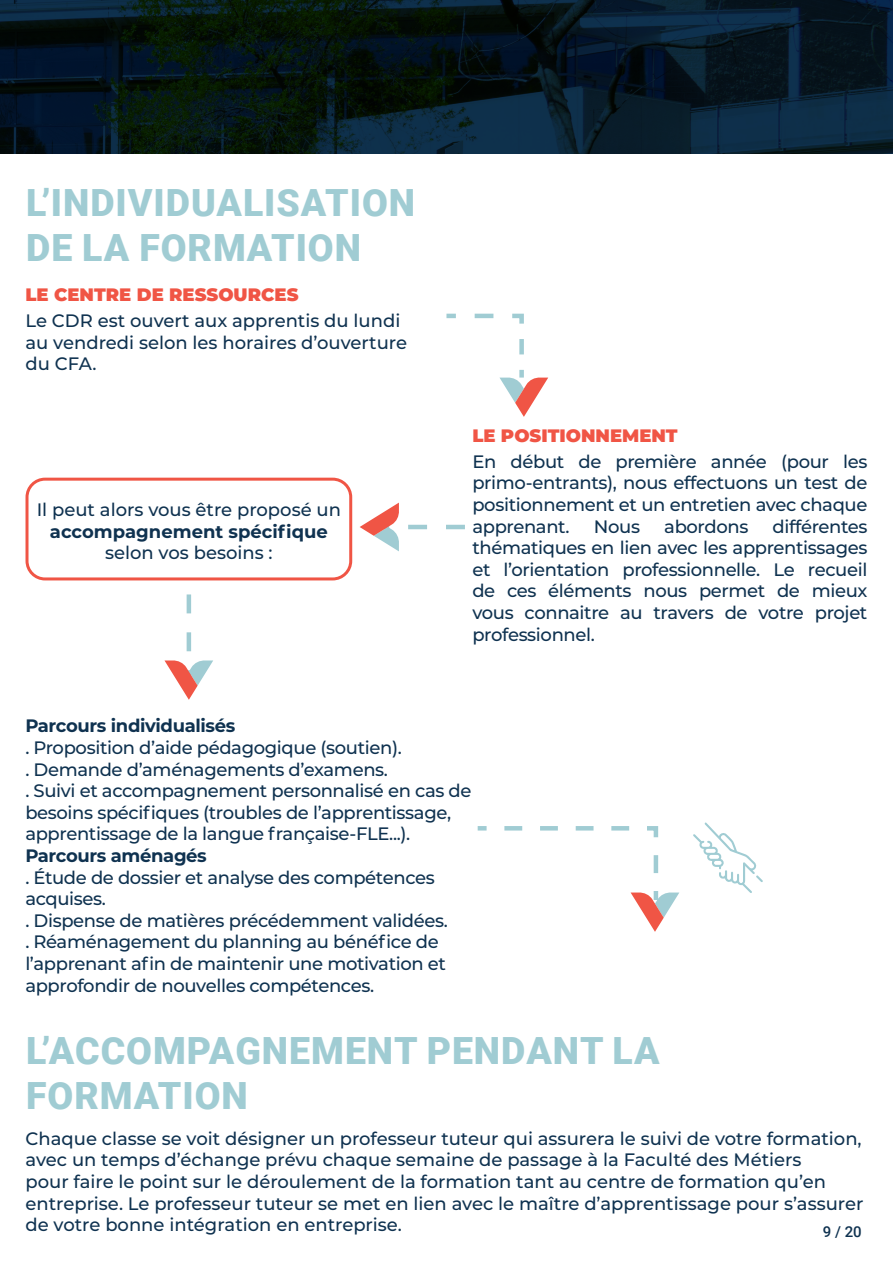
<style>
.page{position:relative;width:893px;height:1263px;background:#fff}
.page>*{position:absolute;margin:0;border:0;box-sizing:border-box;transform-origin:0 0}
.t1{font:900 37.5px/45px "Roboto";letter-spacing:.025em;color:#a0ccd3}
.Style_de_paragraphe_1{font:500 18px/21.6px "Montserrat";letter-spacing:-.015em;color:#0f3250}
.Style_de_paragraphe_1-2{font:700 18px "Montserrat";letter-spacing:-.02em;color:#0f3250}
.Style_de_paragraphe_1-3{font:900 18px "Montserrat";color:#f05545}
.t2{font:500 15px "Roboto";color:#0f3250}
.s1{font-weight:700}
</style>
<div class="page">
<svg style="left:0;top:0;width:893px;height:154px;background:#071922"></svg>
<svg style="left:446px;top:313px;width:102px;height:104px"></svg>
<svg style="left:360px;top:503px;width:105px;height:48px"></svg>
<svg style="left:164px;top:594px;width:49px;height:106px"></svg>
<div style="left:26px;top:478px;width:326px;height:102px;border:3px solid #f05545;border-radius:18px"></div>
<svg style="left:693px;top:822px;width:70px;height:71px"></svg>
<svg style="left:477px;top:826px;width:202px;height:106px"></svg>
<p class="t1" style="left:26px;top:179px;width:391px">L’INDIVIDUALISATION</p>
<p class="t1" style="left:26px;top:224px;width:336px">DE LA FORMATION</p>
<p class="Style_de_paragraphe_1-3" style="left:26px;top:281px;width:274px">LE CENTRE DE RESSOURCES</p>
<p class="Style_de_paragraphe_1" style="left:26px;top:309px;width:383px">Le CDR est ouvert aux apprentis du lundi au vendredi selon les horaires d’ouverture du CFA.</p>
<p class="Style_de_paragraphe_1" style="left:37px;top:498px;width:306px;text-align:center">Il peut alors vous être proposé un <span class="s1">accompagnement spécifique</span></p>
<p class="Style_de_paragraphe_1" style="left:105px;top:541px;width:169px">selon vos besoins :</p>
<p class="Style_de_paragraphe_1-3" style="left:472px;top:422px;width:207px">LE POSITIONNEMENT</p>
<p class="Style_de_paragraphe_1" style="left:472px;top:450px;width:397px;text-align:justify">En début de première année (pour les primo-entrants), nous effectuons un test de positionnement et un entretien avec chaque apprenant.</p>
<p class="Style_de_paragraphe_1" style="left:472px;top:515px;width:397px;text-align:justify;text-indent:300px">différentes thématiques en lien avec les apprentissages et l’orientation professionnelle. Le recueil de ces éléments nous permet de mieux vous connaitre au travers de votre projet professionnel.</p>
<p class="Style_de_paragraphe_1" style="left:594px;top:515px;width:48px">Nous</p>
<p class="Style_de_paragraphe_1" style="left:664px;top:515px;width:86px">abordons</p>
<p class="Style_de_paragraphe_1-2" style="left:25px;top:713px;width:211px">Parcours individualisés</p>
<p class="Style_de_paragraphe_1" style="left:25px;top:736px;width:378px">. Proposition d’aide pédagogique (soutien).</p>
<p class="Style_de_paragraphe_1" style="left:25px;top:758px;width:364px">. Demande d’aménagements d’examens.</p>
<p class="Style_de_paragraphe_1" style="left:25px;top:779px;width:448px">. Suivi et accompagnement personnalisé en cas de besoins spécifiques (troubles de l’apprentissage, apprentissage de la langue française-FLE...).</p>
<p class="Style_de_paragraphe_1-2" style="left:25px;top:842px;width:183px">Parcours aménagés</p>
<p class="Style_de_paragraphe_1" style="left:25px;top:866px;width:411px">. Étude de dossier et analyse des compétences acquises.</p>
<p class="Style_de_paragraphe_1" style="left:25px;top:909px;width:424px">. Dispense de matières précédemment validées.</p>
<p class="Style_de_paragraphe_1" style="left:25px;top:930px;width:422px">. Réaménagement du planning au bénéfice de l’apprenant afin de maintenir une motivation et approfondir de nouvelles compétences.</p>
<p class="t1" style="left:26px;top:1027px;width:635px">L’ACCOMPAGNEMENT PENDANT LA<br>FORMATION</p>
<p class="Style_de_paragraphe_1" style="left:26px;top:1127px;width:839px">Chaque classe se voit désigner un professeur tuteur qui assurera le suivi de votre formation, avec un temps d’échange prévu chaque semaine de passage à la Faculté des Métiers<br>pour faire le point sur le déroulement de la formation tant au centre de formation qu’en entreprise. Le professeur tuteur se met en lien avec le maître d’apprentissage pour s’assurer de votre bonne intégration en entreprise.</p>
<p class="t2" style="left:823px;top:1221px;width:40px">9 / 20</p>
</div>
